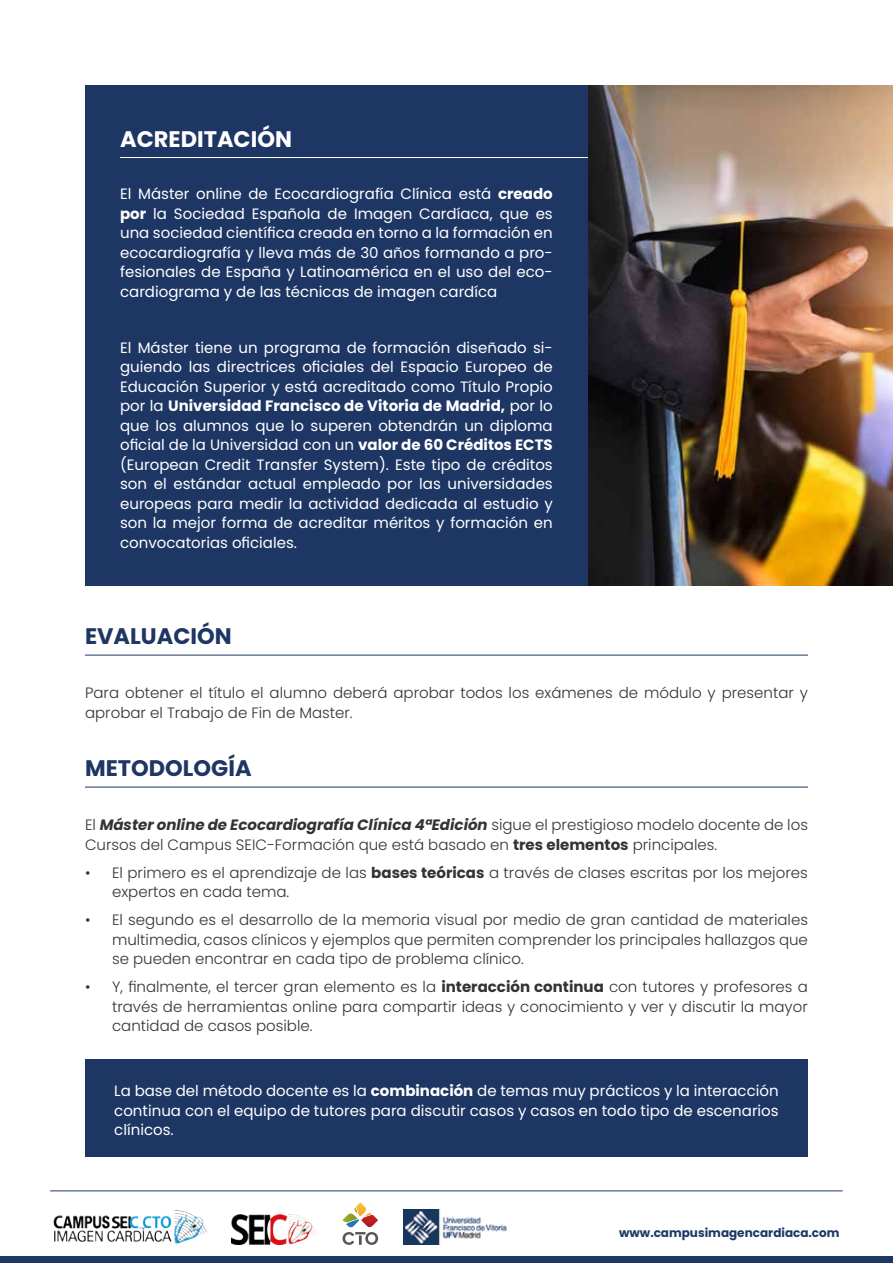
<style>
.page{position:relative;width:893px;height:1263px;background:#fff}
.page>*{position:absolute;margin:0;border:0;box-sizing:border-box;transform-origin:0 0}
.t1{font:700 22.5px "Poppins";color:#1e3664}
.t2{font:700 22.5px "Poppins";color:#fff}
.t3{font:15px/19.5px "Poppins";color:#fff;text-align:justify}
.t4{font:300 15px/19.5px "Poppins";color:#333}
.t5{font:700 12px "Poppins";color:#1e3765}
.s1{font-weight:700}
.s2{font-weight:700;font-style:italic}
</style>
<div class="page">
<hr style="left:51px;top:1190px;width:791px;height:1px;background:#1e3764">
<div style="left:0;top:1257px;width:893px;height:6px;background:#1e3765"></div>
<img style="left:53px;top:1210px;width:153px;height:35px">
<img style="left:404px;top:1209px;width:103px;height:36px">
<svg style="left:342px;top:1202px;width:36px;height:43px"></svg>
<img style="left:232px;top:1215px;width:85px;height:30px">
<hr style="left:85px;top:787px;width:723px;height:1px;background:#1e3664">
<div style="left:85px;top:1059px;width:723px;height:97px;background:#1e3664"></div>
<hr style="left:85px;top:655px;width:723px;height:1px;background:#1e3664">
<div style="left:85px;top:85px;width:808px;height:501px;background:#1e3664"></div>
<hr style="left:120px;top:157px;width:653px;height:1px;background:#fff">
<img style="left:589px;top:85px;width:304px;height:501px">
<h1 class="t2" style="left:120px;top:126px;width:173px">ACREDITACIÓN</h1>
<p class="t3" style="left:120px;top:184px;width:434px">El Máster online de Ecocardiografía Clínica está <span class="s1">creado por</span> la Sociedad Española de Imagen Cardíaca, que es una sociedad científica creada en torno a la formación en ecocardiografía y lleva más de 30 años formando a pro&shy;fesionales de España y Latinoamérica en el uso del eco&shy;cardiograma y de las técnicas de imagen cardíca</p>
<p class="t3" style="left:120px;top:338px;width:434px">El Máster tiene un programa de formación diseñado si&shy;guiendo las directrices oficiales del Espacio Europeo de Educación Superior y está acreditado como Título Propio por la <span class="s1">Universidad Francisco de Vitoria de Madrid,</span> por lo que los alumnos que lo superen obtendrán un diploma oficial de la Universidad con un <span class="s1">valor de 60 Créditos ECTS </span>(European Credit Transfer System). Este tipo de créditos son el estándar actual empleado por las universidades europeas para medir la actividad dedicada al estudio y son la mejor forma de acreditar méritos y formación en convocatorias oficiales.</p>
<h1 class="t1" style="left:85px;top:623px;width:148px">EVALUACIÓN</h1>
<p class="t4" style="left:85px;top:683px;width:724px">Para obtener el título el alumno deberá aprobar todos los exámenes de módulo y presentar y aprobar el Trabajo de Fin de Master.</p>
<h1 class="t1" style="left:85px;top:755px;width:168px">METODOLOGÍA</h1>
<p class="t4" style="left:85px;top:815px;width:724px">El <span class="s2">Máster online de Ecocardiografía Clínica 4ªEdición</span> sigue el prestigioso modelo docente de los<br>Cursos del Campus SEIC-Formación que está basado en <span class="s1">tres elementos</span> principales.</p>
<p class="t4" style="left:112px;top:863px;width:697px;text-indent:-27px">• El primero es el aprendizaje de las <span class="s1">bases teóricas</span> a través de clases escritas por los mejores expertos en cada tema.</p>
<p class="t4" style="left:112px;top:910px;width:697px;text-align:justify;text-indent:-27px">• El segundo es el desarrollo de la memoria visual por medio de gran cantidad de materiales multimedia, casos clínicos y ejemplos que permiten comprender los principales hallazgos que se pueden encontrar en cada tipo de problema clínico.</p>
<p class="t4" style="left:112px;top:977px;width:697px;text-align:justify;text-indent:-27px">• Y, finalmente, el tercer gran elemento es la <span class="s1">interacción continua</span> con tutores y profesores a través de herramientas online para compartir ideas y conocimiento y ver y discutir la mayor cantidad de casos posible.</p>
<p class="t3" style="left:114px;top:1081px;width:666px">La base del método docente es la <span class="s1">combinación</span> de temas muy prácticos y la interacción continua con el equipo de tutores para discutir casos y casos en todo tipo de escenarios clínicos.</p>
<p class="t5" style="left:619px;top:1226px;width:222px">www.campusimagencardiaca.com</p>
</div>
